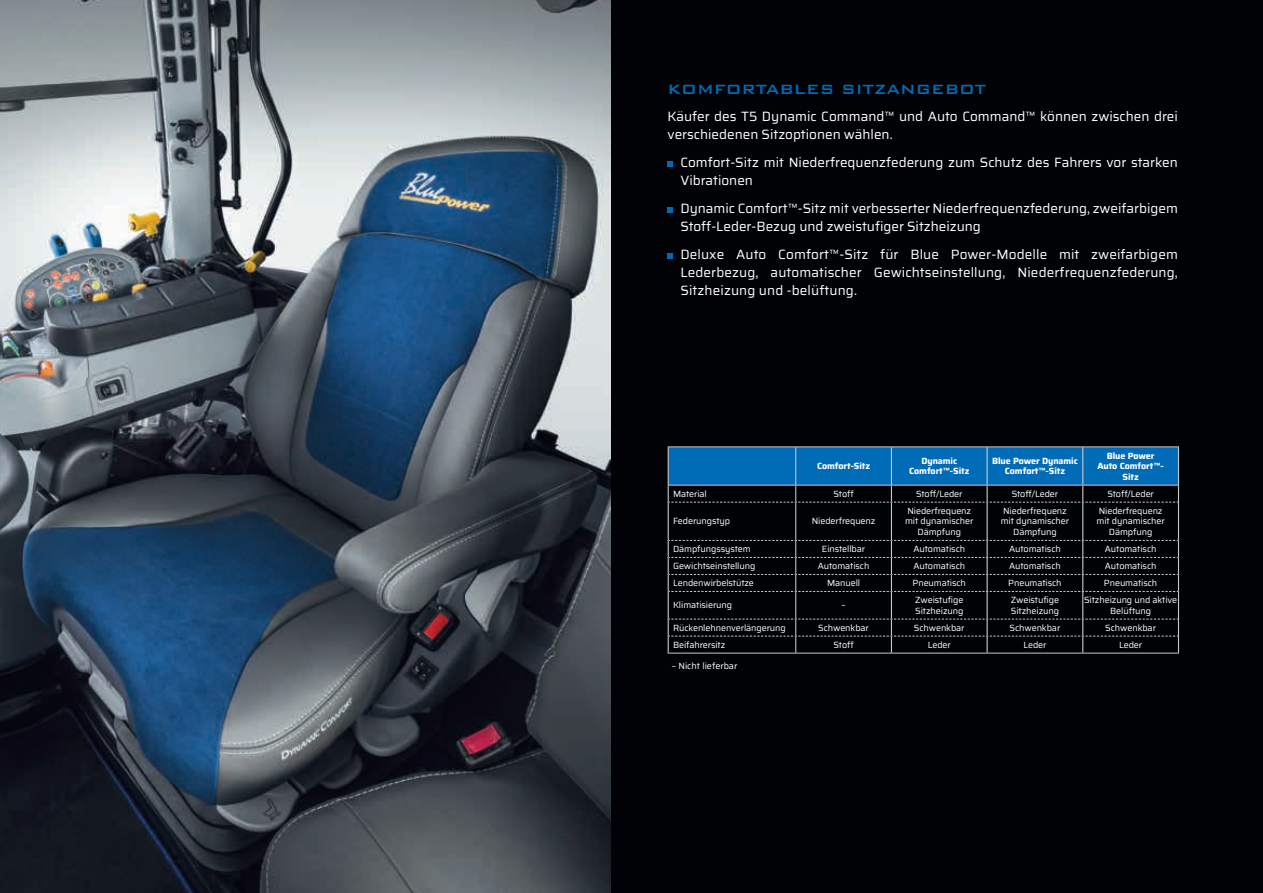
<style>
.page{position:relative;width:1263px;height:893px;background:#fff}
.page>*{position:absolute;margin:0;border:0;box-sizing:border-box;transform-origin:0 0}
.t1{font:500 18px "Bank Gothic BT";color:#006bb6}
.t2{font:13.5px/18px "Saira";color:#fff}
.t3{font:9px/10.5px "Saira";letter-spacing:-.01em;color:#fff;text-align:center}
.t4{font:700 9px/10.5px "Saira";letter-spacing:-.01em;color:#fff;text-align:center}
</style>
<div class="page">
<div style="left:610px;top:0;width:653px;height:893px;background:#010205"></div>
<svg style="left:668px;top:161px;width:5px;height:6px"></svg>
<svg style="left:668px;top:207px;width:5px;height:6px"></svg>
<svg style="left:668px;top:253px;width:5px;height:6px"></svg>
<img style="left:0;top:0;width:610px;height:893px">
<hr style="left:668px;top:653px;width:128px;height:1px;background:#c7c8ca">
<hr style="left:796px;top:653px;width:95px;height:1px;background:#c7c8ca">
<hr style="left:891px;top:653px;width:96px;height:1px;background:#c7c8ca">
<hr style="left:987px;top:653px;width:96px;height:1px;background:#c7c8ca">
<hr style="left:1083px;top:653px;width:96px;height:1px;background:#c7c8ca">
<hr style="left:668px;top:502px;width:1px;height:38px;background:#c7c8ca">
<hr style="left:891px;top:502px;width:1px;height:38px;background:#c7c8ca">
<hr style="left:986px;top:502px;width:2px;height:38px;background:#c7c8ca">
<hr style="left:1082px;top:502px;width:1px;height:38px;background:#c7c8ca">
<hr style="left:1178px;top:502px;width:1px;height:38px;background:#c7c8ca">
<hr style="left:795px;top:502px;width:1px;height:38px;background:#c7c8ca">
<svg style="left:668px;top:447px;width:511px;height:56px"></svg>
<svg style="left:668px;top:540px;width:511px;height:113px"></svg>
<hr style="left:668px;top:447px;width:1px;height:38px;background:#c7c8ca">
<hr style="left:891px;top:447px;width:1px;height:38px;background:#c7c8ca">
<hr style="left:986px;top:447px;width:2px;height:38px;background:#c7c8ca">
<hr style="left:1082px;top:447px;width:1px;height:38px;background:#c7c8ca">
<hr style="left:1178px;top:447px;width:1px;height:38px;background:#c7c8ca">
<hr style="left:668px;top:446px;width:128px;height:1px;background:#c7c8ca">
<hr style="left:796px;top:446px;width:95px;height:1px;background:#c7c8ca">
<hr style="left:891px;top:446px;width:96px;height:1px;background:#c7c8ca">
<hr style="left:987px;top:446px;width:96px;height:1px;background:#c7c8ca">
<hr style="left:1083px;top:446px;width:96px;height:1px;background:#c7c8ca">
<hr style="left:795px;top:447px;width:1px;height:38px;background:#c7c8ca">
<h1 class="t1" style="left:668px;top:80px;width:320px">KOMFORTABLES SITZANGEBOT</h1>
<h2 class="t2" style="left:668px;top:107px;width:512px">Käufer des T5 Dynamic Command™ und Auto Command™ können zwischen drei verschiedenen Sitzoptionen wählen.</h2>
<h2 class="t2" style="left:680px;top:153px;width:499px">Comfort-Sitz mit Niederfrequenzfederung zum Schutz des Fahrers vor starken<br>Vibrationen</h2>
<h2 class="t2" style="left:680px;top:199px;width:499px">Dynamic Comfort™-Sitz mit verbesserter Niederfrequenzfederung, zweifarbigem<br>Stoff-Leder-Bezug und zweistufiger Sitzheizung</h2>
<h2 class="t2" style="left:680px;top:245px;width:499px;text-align:justify">Deluxe Auto Comfort™-Sitz für Blue Power-Modelle mit zweifarbigem Lederbezug, automatischer Gewichtseinstellung, Niederfrequenzfederung, Sitzheizung und -belüftung.</h2>
<p class="t4" style="left:817px;top:461px;width:55px">Comfort-Sitz</p>
<p class="t4" style="left:909px;top:455px;width:62px">Dynamic<br>Comfort™-Sitz</p>
<p class="t4" style="left:992px;top:455px;width:87px">Blue Power Dynamic<br>Comfort™-Sitz</p>
<p class="t4" style="left:1097px;top:450px;width:68px">Blue Power<br>Auto Comfort™-<br>Sitz</p>
<p class="t3" style="left:673px;top:488px;width:35px">Material</p>
<p class="t3" style="left:833px;top:488px;width:22px">Stoff</p>
<p class="t3" style="left:916px;top:488px;width:48px">Stoff/Leder</p>
<p class="t3" style="left:1012px;top:488px;width:48px">Stoff/Leder</p>
<p class="t3" style="left:1107px;top:488px;width:48px">Stoff/Leder</p>
<p class="t3" style="left:673px;top:516px;width:59px">Federungstyp</p>
<p class="t3" style="left:812px;top:516px;width:65px">Niederfrequenz</p>
<p class="t3" style="left:905px;top:505px;width:70px">Niederfrequenz mit dynamischer<br>Dämpfung</p>
<p class="t3" style="left:1001px;top:505px;width:70px">Niederfrequenz mit dynamischer<br>Dämpfung</p>
<p class="t3" style="left:1096px;top:505px;width:70px">Niederfrequenz mit dynamischer<br>Dämpfung</p>
<p class="t3" style="left:673px;top:543px;width:79px">Dämpfungssystem</p>
<p class="t3" style="left:822px;top:543px;width:45px">Einstellbar</p>
<p class="t3" style="left:913px;top:543px;width:53px">Automatisch</p>
<p class="t3" style="left:1009px;top:543px;width:53px">Automatisch</p>
<p class="t3" style="left:1105px;top:543px;width:53px">Automatisch</p>
<p class="t3" style="left:673px;top:560px;width:84px">Gewichtseinstellung</p>
<p class="t3" style="left:818px;top:560px;width:53px">Automatisch</p>
<p class="t3" style="left:913px;top:560px;width:53px">Automatisch</p>
<p class="t3" style="left:1009px;top:560px;width:53px">Automatisch</p>
<p class="t3" style="left:1105px;top:560px;width:53px">Automatisch</p>
<p class="t3" style="left:673px;top:577px;width:82px">Lendenwirbelstütze</p>
<p class="t3" style="left:827px;top:577px;width:35px">Manuell</p>
<p class="t3" style="left:913px;top:577px;width:55px">Pneumatisch</p>
<p class="t3" style="left:1008px;top:577px;width:55px">Pneumatisch</p>
<p class="t3" style="left:1104px;top:577px;width:55px">Pneumatisch</p>
<p class="t3" style="left:673px;top:600px;width:61px">Klimatisierung</p>
<p class="t3" style="left:841px;top:600px;width:6px">–</p>
<p class="t3" style="left:915px;top:595px;width:50px;text-align:left">Zweistufige<br>Sitzheizung</p>
<p class="t3" style="left:1011px;top:595px;width:50px;text-align:left">Zweistufige<br>Sitzheizung</p>
<p class="t3" style="left:1084px;top:595px;width:95px">Sitzheizung und aktive<br>Belüftung</p>
<p class="t3" style="left:673px;top:622px;width:114px">Rückenlehnenverlängerung</p>
<p class="t3" style="left:818px;top:622px;width:52px">Schwenkbar</p>
<p class="t3" style="left:914px;top:622px;width:52px">Schwenkbar</p>
<p class="t3" style="left:1010px;top:622px;width:52px">Schwenkbar</p>
<p class="t3" style="left:1105px;top:622px;width:52px">Schwenkbar</p>
<p class="t3" style="left:673px;top:639px;width:54px">Beifahrersitz</p>
<p class="t3" style="left:833px;top:639px;width:22px">Stoff</p>
<p class="t3" style="left:928px;top:639px;width:25px">Leder</p>
<p class="t3" style="left:1023px;top:639px;width:25px">Leder</p>
<p class="t3" style="left:1119px;top:639px;width:25px">Leder</p>
<p class="t3" style="left:672px;top:661px;width:67px">– Nicht lieferbar</p>
</div>
